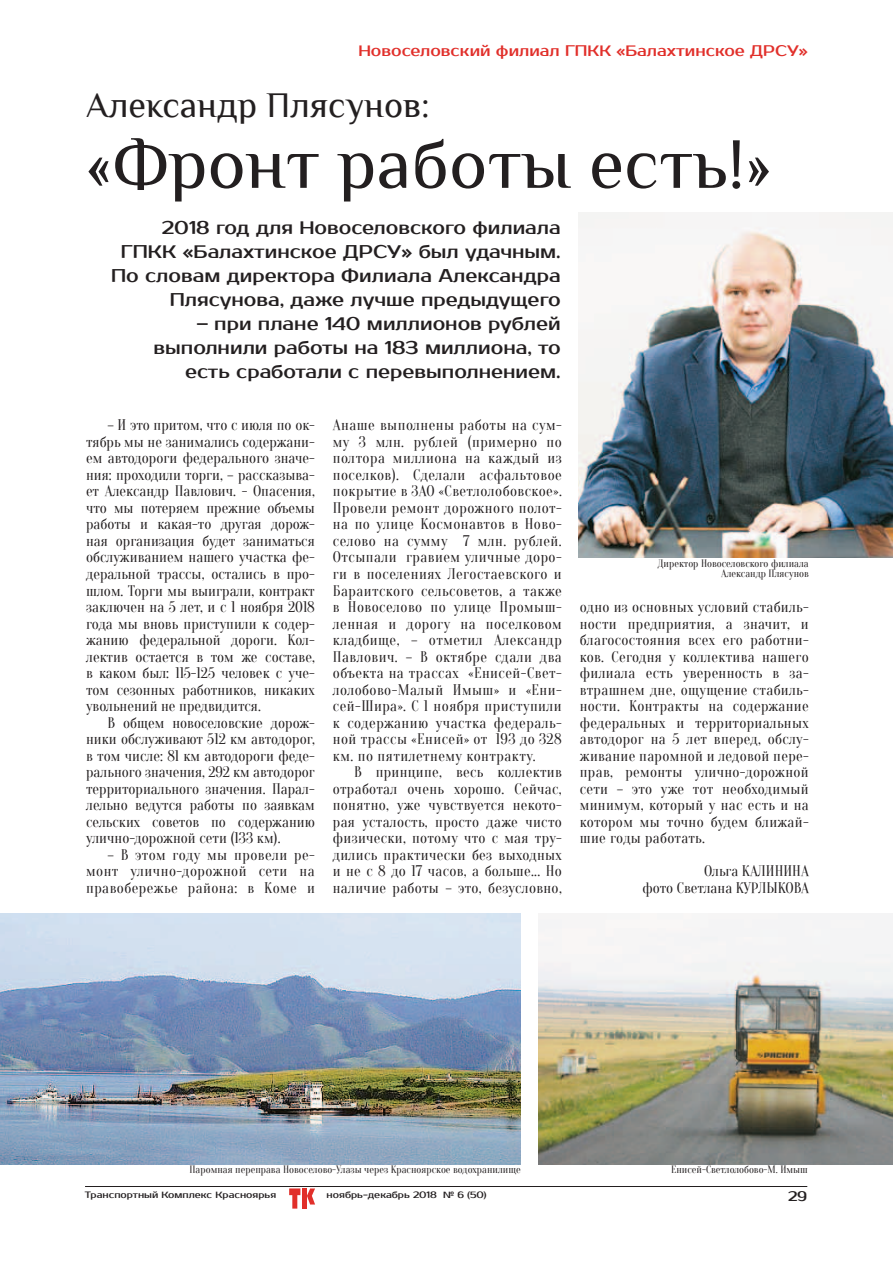
<style>
.page{position:relative;width:893px;height:1263px;background:#fff}
.page>*{position:absolute;margin:0;border:0;box-sizing:border-box;transform-origin:0 0}
.t1{font:72px "Philosopher";color:#231f20}
.t2{font:36px "Philosopher";color:#231f20}
.t3{font:18px/24px "Prosto";color:#231f20;text-align:right}
.t4{font:15px/16.5px "Oranienbaum";letter-spacing:.01em;color:#231f20;text-align:justify}
.t5{font:15px "Prosto";color:#e12f2a}
.t6{font:13.5px "Prosto";color:#231f20}
.t7{font:10.5px/10.5px "Oranienbaum";color:#231f20;text-align:right}
.t8{font:9px "Prosto";color:#231f20}
</style>
<div class="page">
<hr style="left:85px;top:1186px;width:722px;height:1px;background:#231f20">
<svg style="left:289px;top:1188px;width:11px;height:20px"></svg>
<hr style="left:302px;top:1188px;width:4px;height:20px;background:#e12f2a">
<svg style="left:307px;top:1188px;width:8px;height:16px"></svg>
<img style="left:579px;top:212px;width:314px;height:345px">
<img style="left:1px;top:913px;width:520px;height:251px">
<img style="left:538px;top:913px;width:355px;height:251px">
<p class="t5" style="left:358px;top:42px;width:451px">Новоселовский филиал ГПКК «Балахтинское ДРСУ»</p>
<h2 class="t2" style="left:86px;top:86px;width:345px">Александр Плясунов:</h2>
<h1 class="t1" style="left:86px;top:126px;width:687px">«Фронт работы есть!»</h1>
<p class="t3" style="left:111px;top:216px;width:451px">2018 год для Новоселовского филиала ГПКК «Балахтинское ДРСУ» был удачным.<br>По словам директора Филиала Александра Плясунова, даже лучше предыдущего</p>
<p class="t3" style="left:154px;top:312px;width:409px">– при плане 140 миллионов рублей выполнили работы на 183 миллиона, то есть сработали с перевыполнением.</p>
<p class="t4" style="left:86px;top:417px;width:230px;text-indent:21px">– И это притом, что с июля по ок&shy;тябрь мы не занимались содержани&shy;ем автодороги федерального значе&shy;ния: проходили торги, – рассказыва&shy;ет Александр Павлович. - Опасения, что мы потеряем прежние объемы работы и какая-то другая дорож&shy;ная организация будет заниматься обслуживанием нашего участка фе&shy;деральной трассы, остались в про&shy;шлом. Торги мы выиграли, контракт заключен на 5 лет, и с 1 ноября 2018 года мы вновь приступили к содер&shy;жанию федеральной дороги. Кол&shy;лектив остается в том же составе, в каком был: 115-125 человек с уче&shy;том сезонных работников, никаких увольнений не предвидится.</p>
<p class="t4" style="left:86px;top:714px;width:230px;text-indent:21px">В общем новоселовские дорож&shy;ники обслуживают 512 км автодорог, в том числе: 81 км автодороги феде&shy;рального значения, 292 км автодорог территориального значения. Парал&shy;лельно ведутся работы по заявкам сельских советов по содержанию улично-дорожной сети (133 км).</p>
<p class="t4" style="left:86px;top:846px;width:230px;text-indent:21px">– В этом году мы провели ре&shy;монт улично-дорожной сети на правобережье района: в Коме и</p>
<p class="t4" style="left:333px;top:417px;width:230px">Анаше выполнены работы на сум&shy;му 3 млн. рублей (примерно по полтора миллиона на каждый из поселков). Сделали асфальтовое покрытие в ЗАО «Светлолобовское».<br>Провели ремонт дорожного полот&shy;на по улице Космонавтов в Ново&shy;селово на сумму 7 млн. рублей.<br>Отсыпали гравием уличные доро&shy;ги в поселениях Легостаевского и Бараитского сельсоветов, а также в Новоселово по улице Промыш&shy;ленная и дорогу на поселковом кладбище, – отметил Александр Павлович. – В октябре сдали два объекта на трассах «Енисей-Свет&shy;лолобово-Малый Имыш» и «Ени&shy;сей-Шира». С 1 ноября приступили к содержанию участка федераль&shy;ной трассы «Енисей» от 193 до 328 км. по пятилетнему контракту.</p>
<p class="t4" style="left:333px;top:764px;width:230px;text-indent:21px">В принципе, весь коллектив отработал очень хорошо. Сейчас, понятно, уже чувствуется некото&shy;рая усталость, просто даже чисто физически, потому что с мая тру&shy;дились практически без выходных и не с 8 до 17 часов, а больше... Но наличие работы – это, безусловно,</p>
<p class="t7" style="left:658px;top:558px;width:152px">Директор Новоселовского филиала<br>Александр Плясунов</p>
<p class="t4" style="left:580px;top:599px;width:230px">одно из основных условий стабиль&shy;ности предприятия, а значит, и благосостояния всех его работни&shy;ков. Сегодня у коллектива нашего филиала есть уверенность в за&shy;втрашнем дне, ощущение стабиль&shy;ности. Контракты на содержание федеральных и территориальных автодорог на 5 лет вперед, обслу&shy;живание паромной и ледовой пере&shy;прав, ремонты улично-дорожной сети – это уже тот необходимый минимум, который у нас есть и на котором мы точно будем ближай&shy;шие годы работать.</p>
<p class="t4" style="left:642px;top:863px;width:168px;text-align:right">Ольга КАЛИНИНА<br>фото Светлана КУРЛЫКОВА</p>
<p class="t7" style="left:189px;top:1165px;width:333px">Паромная переправа Новоселово-Улазы через Красноярское водохранилище</p>
<p class="t7" style="left:671px;top:1165px;width:138px">Енисей-Светлолобово-М. Имыш</p>
<p class="t8" style="left:85px;top:1190px;width:193px">Транспортный Комплекс Красноярья</p>
<p class="t8" style="left:327px;top:1190px;width:162px">ноябрь-декабрь 2018 № 6 (50)</p>
<p class="t6" style="left:788px;top:1188px;width:21px">29</p>
</div>
